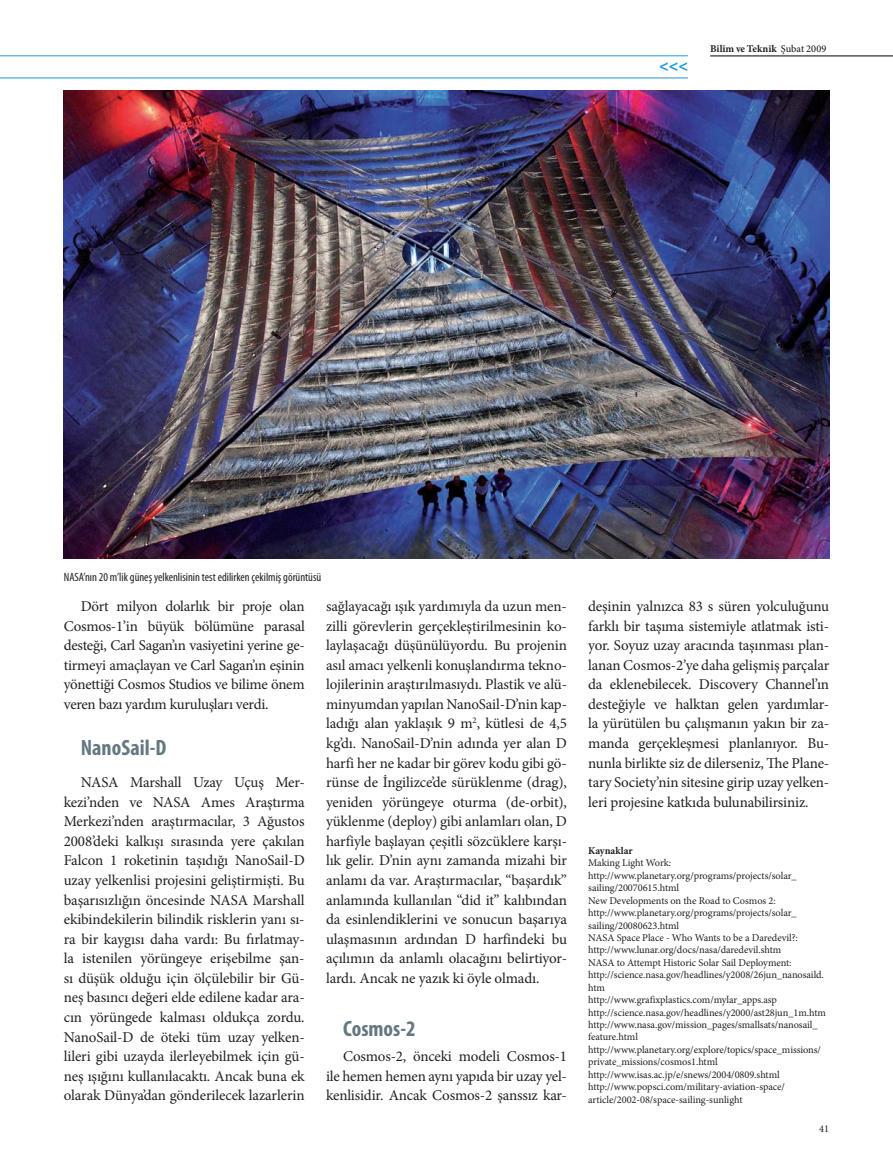
<style>
.page{position:relative;width:893px;height:1170px;background:#fff}
.page>*{position:absolute;margin:0;border:0;box-sizing:border-box;transform-origin:0 0}
.t1{font:700 condensed 22.2px "Myriad Pro";color:#647882}
.t2{font:700 16.2px "Myriad Pro";color:#1d99d6}
.t3{font:15px/19.5px "Minion Pro";letter-spacing:-.01em;color:#231f20;text-align:justify}
.t4{font:condensed 12px "Myriad Pro";color:#231f20}
.t5{font:10.35px/12.5px "Minion Pro";letter-spacing:-.005em;color:#231f20}
.t6{font:700 10.35px "Minion Pro";color:#231f20}
.s1{font-weight:500}
</style>
<div class="page">
<hr style="left:0;top:56px;width:688px;height:1px;background:#1d99d6">
<hr style="left:710px;top:56px;width:183px;height:1px;background:#000103">
<hr style="left:0;top:78px;width:688px;height:1px;background:#1d99d6">
<img style="left:64px;top:90px;width:765px;height:468px">
<p class="t2" style="left:659px;top:60px;width:30px">&lt;&lt;&lt;</p>
<p class="t6" style="left:710px;top:44px;width:118px">Bilim ve Teknik <span class="s1">Şubat 2009</span></p>
<p class="t4" style="left:64px;top:573px;width:259px">NASA’nın 20 m’lik güneş yelkenlisinin test edilirken çekilmiş görüntüsü</p>
<p class="t3" style="left:64px;top:597px;width:243px;text-indent:17px">Dört milyon dolarlık bir proje olan Cosmos-1’in büyük bölümüne parasal desteği, Carl Sagan’ın vasiyetini yerine ge&shy;tirmeyi amaçlayan ve Carl Sagan’ın eşinin yönettiği Cosmos Studios ve bilime önem veren bazı yardım kuruluşları verdi.</p>
<h1 class="t1" style="left:81px;top:739px;width:87px">NanoSail-D</h1>
<p class="t3" style="left:64px;top:773px;width:243px;text-indent:17px">NASA Marshall Uzay Uçuş Mer&shy;kezi’nden ve NASA Ames Araştırma Merkezi’nden araştırmacılar, 3 Ağustos 2008’deki kalkışı sırasında yere çakılan Falcon 1 roketinin taşıdığı NanoSail-D uzay yelkenlisi projesini geliştirmişti. Bu başarısızlığın öncesinde NASA Marshall ekibindekilerin bilindik risklerin yanı sı&shy;ra bir kaygısı daha vardı: Bu fırlatmay&shy;la istenilen yörüngeye erişebilme şan&shy;sı düşük olduğu için ölçülebilir bir Gü&shy;neş basıncı değeri elde edilene kadar ara&shy;cın yörüngede kalması oldukça zordu.<br>NanoSail-D de öteki tüm uzay yelken&shy;lileri gibi uzayda ilerleyebilmek için gü&shy;neş ışığını kullanılacaktı. Ancak buna ek olarak Dünya’dan gönderilecek lazarlerin</p>
<p class="t3" style="left:326px;top:597px;width:243px">sağlayacağı ışık yardımıyla da uzun men&shy;zilli görevlerin gerçekleştirilmesinin ko&shy;laylaşacağı düşünülüyordu. Bu projenin asıl amacı yelkenli konuşlandırma tekno&shy;lojilerinin araştırılmasıydı. Plastik ve alü&shy;minyumdan yapılan NanoSail-D’nin kap&shy;ladığı alan yaklaşık 9 m<sup>2</sup>, kütlesi de 4,5 kg’dı. NanoSail-D’nin adında yer alan D harfi her ne kadar bir görev kodu gibi gö&shy;rünse de İngilizce’de sürüklenme (drag), yeniden yörüngeye oturma (de-orbit), yüklenme (deploy) gibi anlamları olan, D harfiyle başlayan çeşitli sözcüklere karşı&shy;lık gelir. D’nin aynı zamanda mizahi bir anlamı da var. Araştırmacılar, “başardık” anlamında kullanılan “did it” kalıbından da esinlendiklerini ve sonucun başarıya ulaşmasının ardından D harfindeki bu açılımın da anlamlı olacağını belirtiyor&shy;lardı. Ancak ne yazık ki öyle olmadı.</p>
<h1 class="t1" style="left:343px;top:1020px;width:74px">Cosmos-2</h1>
<p class="t3" style="left:326px;top:1047px;width:242px;text-indent:17px">Cosmos-2, önceki modeli Cosmos-1 ile hemen hemen aynı yapıda bir uzay yel&shy;kenlisidir. Ancak Cosmos-2 şanssız kar-</p>
<p class="t3" style="left:588px;top:597px;width:243px">deşinin yalnızca 83 s süren yolculuğunu farklı bir taşıma sistemiyle atlatmak isti&shy;yor. Soyuz uzay aracında taşınması plan&shy;lanan Cosmos-2’ye daha gelişmiş parçalar da eklenebilecek. Discovery Channel’ın desteğiyle ve halktan gelen yardımlar&shy;la yürütülen bu çalışmanın yakın bir za&shy;manda gerçekleşmesi planlanıyor. Bu&shy;nunla birlikte siz de dilerseniz, The Plane&shy;tary Society’nin sitesine girip uzay yelken&shy;leri projesine katkıda bulunabilirsiniz.</p>
<p class="t6" style="left:588px;top:846px;width:46px">Kaynaklar</p>
<p class="t5" style="left:588px;top:857px;width:239px">Making Light Work: http://www.planetary.org/programs/projects/solar_ sailing/20070615.html<br>New Developments on the Road to Cosmos 2: http://www.planetary.org/programs/projects/solar_ sailing/20080623.html<br>NASA Space Place - Who Wants to be a Daredevil?: http://www.lunar.org/docs/nasa/daredevil.shtm<br>NASA to Attempt Historic Solar Sail Deployment: http://science.nasa.gov/headlines/y2008/26jun_nanosaild. htm<br>http://www.grafixplastics.com/mylar_apps.asp http://science.nasa.gov/headlines/y2000/ast28jun_1m.htm http://www.nasa.gov/mission_pages/smallsats/nanosail_ feature.html http://www.planetary.org/explore/topics/space_missions/ private_missions/cosmos1.html http://www.isas.ac.jp/e/snews/2004/0809.shtml http://www.popsci.com/military-aviation-space/ article/2002-08/space-sailing-sunlight</p>
<p class="t5" style="left:819px;top:1123px;width:11px">41</p>
</div>
